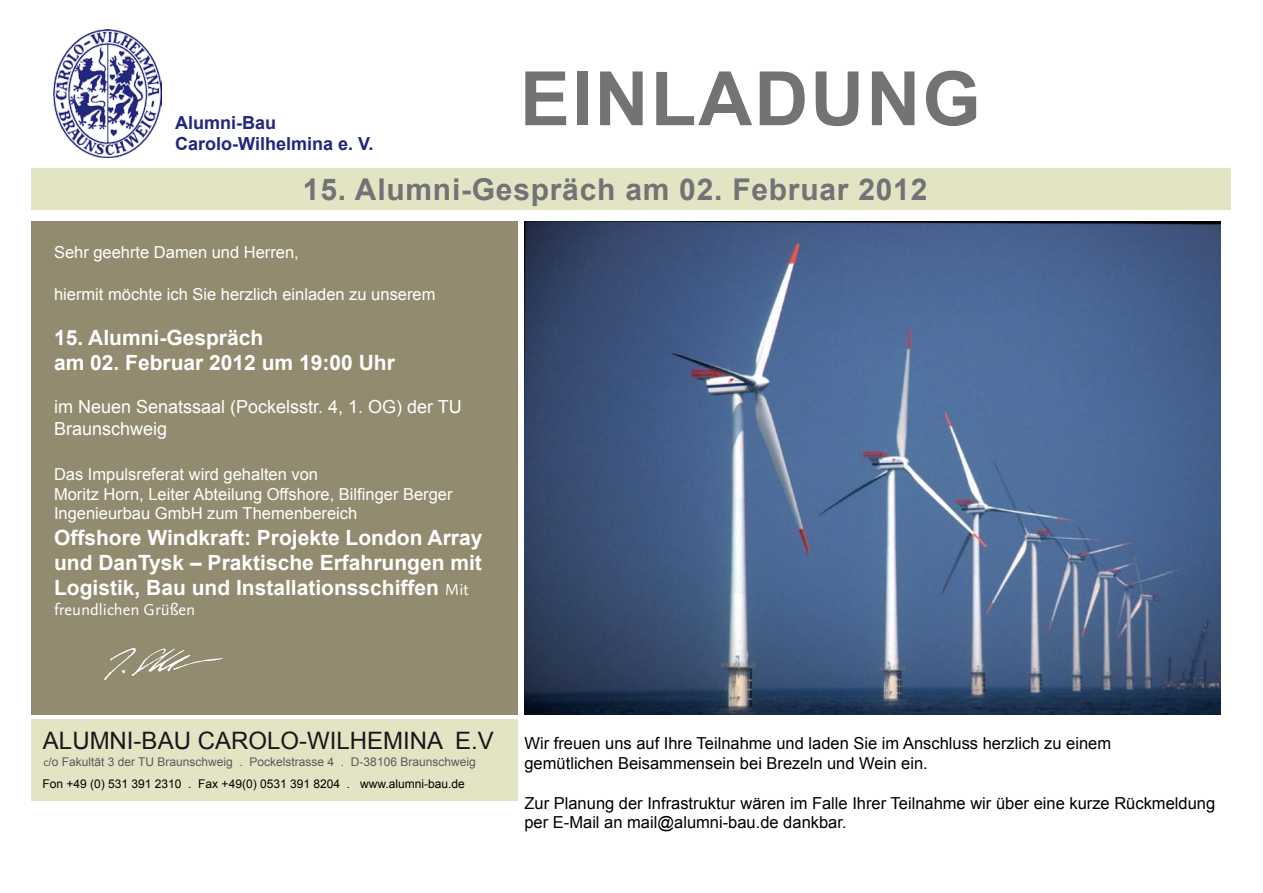
<style>
.page{position:relative;width:1263px;height:893px;background:#fff}
.page>*{position:absolute;margin:0;border:0;box-sizing:border-box;transform-origin:0 0}
.t1{font:700 75px "Arial";letter-spacing:.025em;color:#727375}
.t2{font:700 30px "Arial";letter-spacing:.025em;color:#727375}
.t3{font:24px "Arial";color:#1a171b}
.t4{font:700 21px/25.2px "Arial";color:#fff}
.t5{font:18px/21.6px "Arial";color:#fff}
.t6{font:700 18px/21.6px "Arial";color:#22267d}
.t7{font:16.5px/19.8px "Arial";color:#000}
.t8{font:16.5px/19.8px "Arial";color:#fff}
.t9{font:16.5px "Nexus Sans Pro";color:#fff}
.t10{font:12px/21.9px "Arial";color:#59595b}
.s1{font-family:"Nexus Sans Pro";font-weight:400;font-size:16.5px}
.s2{font-family:"Nexus Sans Pro"}
.s3{color:#000}
</style>
<div class="page">
<div style="left:31px;top:168px;width:1199px;height:41px;background:#e3e4c4"></div>
<div style="left:31px;top:719px;width:486px;height:82px;background:#e3e4c4"></div>
<div style="left:31px;top:221px;width:486px;height:493px;background:#928b6f"></div>
<img style="left:104px;top:648px;width:119px;height:33px">
<img style="left:53px;top:30px;width:108px;height:127px">
<img style="left:524px;top:221px;width:696px;height:493px">
<p class="t6" style="left:175px;top:112px;width:200px">Alumni-Bau<br>Carolo-Wilhelmina e. V.</p>
<h1 class="t1" style="left:520px;top:49px;width:462px">EINLADUNG</h1>
<h2 class="t2" style="left:303px;top:169px;width:626px">15. Alumni-Gespräch am 02. Februar 2012</h2>
<p class="t8" style="left:54px;top:243px;width:246px">Sehr geehrte Damen und Herren,</p>
<p class="t8" style="left:54px;top:284px;width:383px">hiermit möchte ich Sie herzlich einladen zu unserem</p>
<p class="t4" style="left:54px;top:325px;width:342px">15. Alumni-Gespräch<br>am 02. Februar 2012 um 19:00 Uhr</p>
<p class="t5" style="left:54px;top:396px;width:409px">im Neuen Senatssaal (Pockelsstr. 4, 1. OG) der TU<br>Braunschweig</p>
<p class="t8" style="left:54px;top:464px;width:400px">Das Impulsreferat wird gehalten von<br>Moritz Horn, Leiter Abteilung Offshore, Bilfinger Berger<br>Ingenieurbau GmbH zum Themenbereich</p>
<p class="t4" style="left:54px;top:525px;width:430px;text-align:justify">Offshore Windkraft: Projekte London Array und DanTysk – Praktische Erfahrungen mit Logistik, Bau und Installationsschiffen <span class="s1">Mit</span></p>
<p class="t9" style="left:54px;top:597px;width:143px">freundlichen Grüßen</p>
<h3 class="t3" style="left:43px;top:725px;width:452px">ALUMNI-BAU CAROLO-WILHEMINA E.V</h3>
<p class="t10" style="left:43px;top:751px;width:435px"><span class="s2">c</span>/o Fakultät 3 der TU Braunschweig . Pockelstrasse 4 . D-38106 Braunschweig<br><span class="s3">Fon +49 (0) 531 391 2310 . Fax +49(0) 0531 391 8204 . www.alumni-bau.de</span></p>
<p class="t7" style="left:524px;top:734px;width:588px">Wir freuen uns auf Ihre Teilnahme und laden Sie im Anschluss herzlich zu einem gemütlichen Beisammensein bei Brezeln und Wein ein.</p>
<p class="t7" style="left:524px;top:793px;width:692px">Zur Planung der Infrastruktur wären im Falle Ihrer Teilnahme wir über eine kurze Rückmeldung per E-Mail an mail@alumni-bau.de dankbar.</p>
</div>
